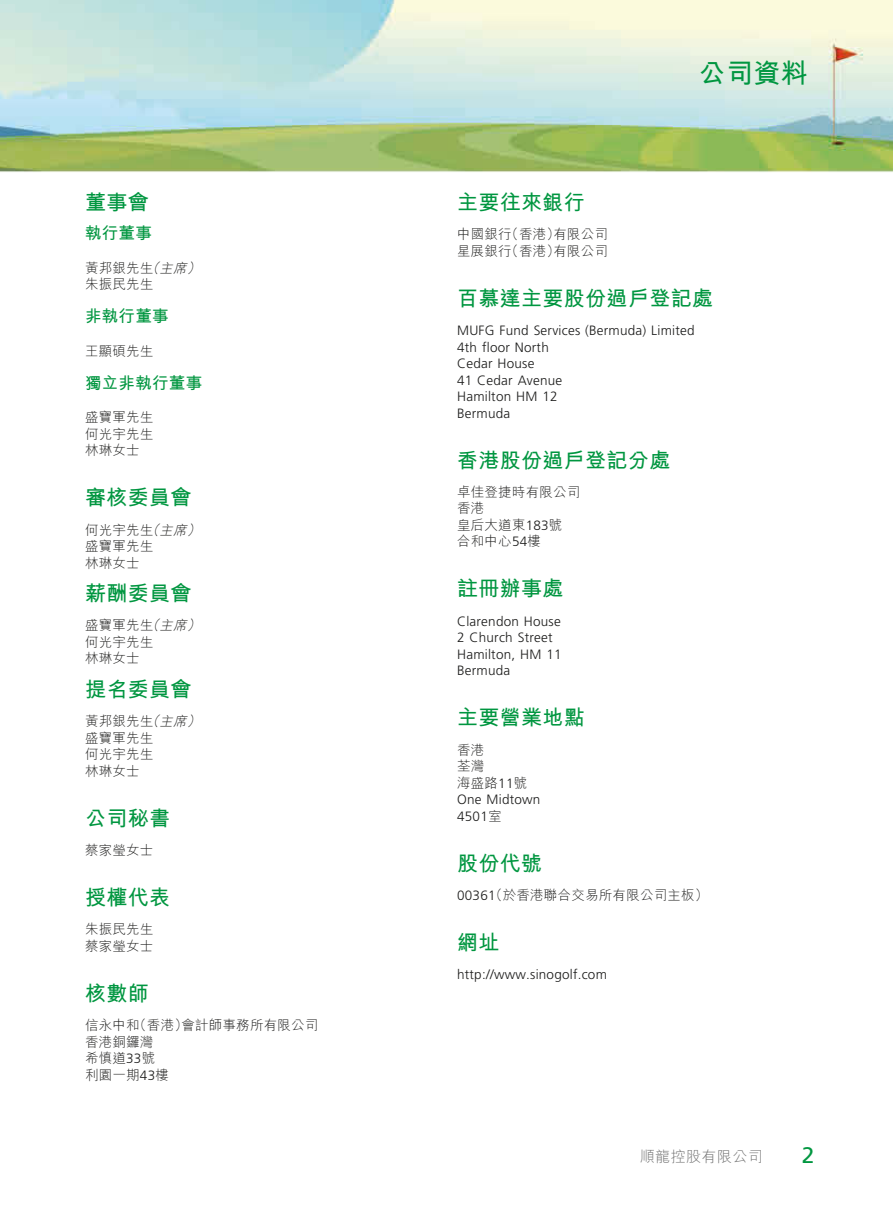
<style>
.page{position:relative;width:893px;height:1212px;background:#fff}
.page>*{position:absolute;margin:0;border:0;box-sizing:border-box;transform-origin:0 0}
.t1{font:700 27px "M Hei HK";color:#009640}
.t2{font:22.5px "Frutiger LT Std";color:#009640}
.t3{font:700 21px "M Hei HK";letter-spacing:.015em;color:#009640}
.t4{font:700 16.5px "M Hei HK";letter-spacing:.015em;color:#009640}
.t5{font:300 15px "M Hei HK";letter-spacing:.03em;color:#6f6f6f}
.t6{font:300 13.5px/16.5px "M Hei HK";letter-spacing:.015em;color:#1c1c1b}
.t7{font:300 13.5px/16.5px "Frutiger LT Std";letter-spacing:.015em;color:#1c1c1b}
.t8{font:italic 300 13.5px "M Hei HK";color:#1c1c1b}
.s1{font-style:italic}
.s2{font-family:"Frutiger LT Std"}
.s3{font-family:"M Hei HK"}
</style>
<div class="page">
<img style="left:0;top:0;width:893px;height:172px">
<h3 class="t3" style="left:85px;top:187px;width:65px">董事會</h3>
<p class="t4" style="left:85px;top:221px;width:68px">執行董事</p>
<p class="t8" style="left:146px;top:258px;width:19px">（</p>
<p class="t8" style="left:187px;top:258px;width:19px">(</p>
<p class="t6" style="left:85px;top:259px;width:107px">黃邦銀先生<span class="s1">主席</span></p>
<p class="t6" style="left:85px;top:276px;width:70px">朱振民先生</p>
<p class="t4" style="left:85px;top:304px;width:85px">非執行董事</p>
<p class="t6" style="left:85px;top:342px;width:70px">王顯碩先生</p>
<p class="t4" style="left:85px;top:371px;width:119px">獨立非執行董事</p>
<p class="t6" style="left:85px;top:409px;width:70px;text-align:justify">盛寶軍先生何光宇先生林琳女士</p>
<h3 class="t3" style="left:85px;top:482px;width:108px">審核委員會</h3>
<p class="t8" style="left:187px;top:520px;width:19px">(</p>
<p class="t8" style="left:146px;top:520px;width:19px">（</p>
<p class="t6" style="left:85px;top:521px;width:107px">何光宇先生<span class="s1">主席</span></p>
<p class="t6" style="left:85px;top:537px;width:70px">盛寶軍先生林琳女士</p>
<h3 class="t3" style="left:85px;top:578px;width:108px">薪酬委員會</h3>
<p class="t8" style="left:187px;top:616px;width:19px">(</p>
<p class="t8" style="left:146px;top:616px;width:19px">（</p>
<p class="t6" style="left:85px;top:617px;width:107px">盛寶軍先生<span class="s1">主席</span></p>
<p class="t6" style="left:85px;top:633px;width:70px">何光宇先生林琳女士</p>
<h3 class="t3" style="left:85px;top:674px;width:108px">提名委員會</h3>
<p class="t8" style="left:187px;top:712px;width:19px">(</p>
<p class="t8" style="left:146px;top:712px;width:19px">（</p>
<p class="t6" style="left:85px;top:712px;width:107px">黃邦銀先生<span class="s1">主席</span></p>
<p class="t6" style="left:85px;top:729px;width:70px;text-align:justify">盛寶軍先生何光宇先生林琳女士</p>
<h3 class="t3" style="left:85px;top:803px;width:87px">公司秘書</h3>
<p class="t6" style="left:85px;top:841px;width:70px">蔡家瑩女士</p>
<h3 class="t3" style="left:85px;top:882px;width:87px">授權代表</h3>
<p class="t6" style="left:85px;top:920px;width:70px">朱振民先生蔡家瑩女士</p>
<h3 class="t3" style="left:85px;top:978px;width:65px">核數師</h3>
<p class="t6" style="left:181px;top:1016px;width:139px">會計師事務所有限公司</p>
<p class="t6" style="left:133px;top:1016px;width:56px">（香港）</p>
<p class="t6" style="left:85px;top:1016px;width:70px">信永中和香港銅鑼灣</p>
<p class="t7" style="left:126px;top:1050px;width:17px">33</p>
<p class="t6" style="left:85px;top:1049px;width:72px">希慎道 號</p>
<p class="t7" style="left:140px;top:1067px;width:17px">43</p>
<p class="t6" style="left:85px;top:1066px;width:85px">利園一期 樓</p>
<h3 class="t3" style="left:457px;top:187px;width:129px">主要往來銀行</h3>
<p class="t6" style="left:553px;top:226px;width:56px">有限公司</p>
<p class="t6" style="left:505px;top:226px;width:56px">（香港）</p>
<p class="t6" style="left:457px;top:226px;width:56px">中國銀行</p>
<h1 class="t1" style="left:699px;top:53px;width:111px">公司資料</h1>
<p class="t6" style="left:505px;top:242px;width:56px">（香港）</p>
<p class="t6" style="left:457px;top:242px;width:56px">星展銀行</p>
<h3 class="t3" style="left:457px;top:283px;width:257px">百慕達主要股份過戶登記處</h3>
<p class="t7" style="left:457px;top:322px;width:239px">MUFG Fund Services (Bermuda) Limited<br>4th floor North<br>Cedar House<br>41 Cedar Avenue<br>Hamilton HM 12<br>Bermuda</p>
<h3 class="t3" style="left:457px;top:445px;width:215px">香港股份過戶登記分處</h3>
<p class="t6" style="left:457px;top:483px;width:125px">卓佳登捷時有限公司香港<br>皇后大道東<span class="s2">183</span>號</p>
<p class="t7" style="left:512px;top:534px;width:17px">54</p>
<p class="t6" style="left:553px;top:242px;width:56px">有限公司</p>
<p class="t6" style="left:457px;top:533px;width:85px">合和中心 樓</p>
<h3 class="t3" style="left:457px;top:573px;width:108px">註冊辦事處</h3>
<p class="t7" style="left:457px;top:613px;width:106px">Clarendon House<br>2 Church Street<br>Hamilton, HM 11<br>Bermuda</p>
<h3 class="t3" style="left:457px;top:702px;width:129px">主要營業地點</h3>
<p class="t6" style="left:457px;top:741px;width:29px">香港荃灣</p>
<p class="t7" style="left:498px;top:775px;width:17px">11</p>
<p class="t6" style="left:457px;top:774px;width:72px">海盛路 號</p>
<p class="t7" style="left:457px;top:791px;width:85px">One Midtown<br>4501<span class="s3">室</span></p>
<h3 class="t3" style="left:457px;top:847px;width:87px">股份代號</h3>
<p class="t6" style="left:489px;top:886px;width:221px">（於香港聯合交易所有限公司主板(</p>
<p class="t7" style="left:457px;top:887px;width:40px">00361</p>
<h3 class="t3" style="left:457px;top:927px;width:44px">網址</h3>
<p class="t7" style="left:457px;top:966px;width:151px">http://www.sinogolf.com</p>
<p class="t5" style="left:640px;top:1145px;width:125px">順龍控股有限公司</p>
<h2 class="t2" style="left:802px;top:1142px;width:14px">2</h2>
</div>
